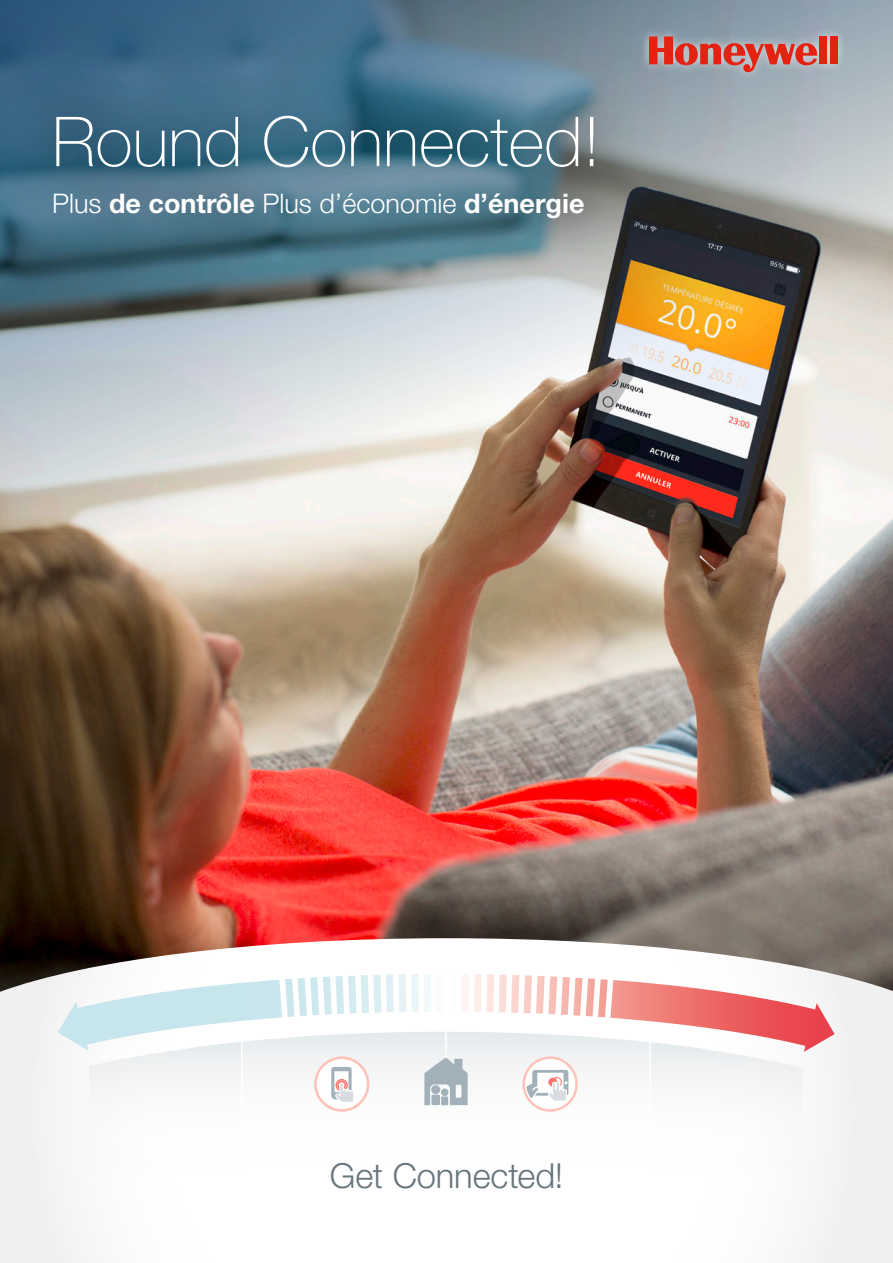
<style>
.page{position:relative;width:893px;height:1263px;background:#fff}
.page>*{position:absolute;margin:0;border:0;box-sizing:border-box;transform-origin:0 0}
.Titles{font:100 69px "Helvetica Neue";color:#fff}
.Body_Copy{font:300 34.5px "Helvetica Neue";letter-spacing:-.005em;color:#67757d}
.Titles-2{font:300 27px "Helvetica Neue";color:#fff}
.s1{font-weight:700}
.s2{font-family:"Helvetica Neue CE";font-weight:700}
</style>
<div class="page">
<img style="left:0;top:535px;width:893px;height:403px">
<img style="left:0;top:0;width:893px;height:535px">
<svg style="left:0;top:938px;width:893px;height:325px"></svg>
<svg style="left:10px;top:72px;width:629px;height:189px;background:#4b7387"></svg>
<div style="left:639px;top:27px;width:208px;height:54px;background:#fff;opacity:.65"></div>
<div style="left:819px;top:36px;width:8px;height:28px;background:#e42212"></div>
<div style="left:830px;top:36px;width:7px;height:28px;background:#e42212"></div>
<svg style="left:649px;top:36px;width:168px;height:36px;background:#bd7878"></svg>
<svg style="left:109px;top:974px;width:499px;height:43px"></svg>
<svg style="left:89px;top:1032px;width:714px;height:156px"></svg>
<div style="left:431px;top:1095px;width:9px;height:10px;background:#a2b1b9"></div>
<div style="left:431px;top:1085px;width:9px;height:9px;background:#a2b1b9;border-radius:50%"></div>
<div style="left:441px;top:1096px;width:7px;height:9px;background:#a2b1b9"></div>
<div style="left:441px;top:1088px;width:7px;height:8px;background:#a2b1b9;border-radius:50%"></div>
<p class="Titles" style="left:52px;top:102px;width:550px">Round Connected!</p>
<p class="Titles-2" style="left:52px;top:187px;width:534px">Plus <span class="s1">de</span> <span class="s2">contrôle</span> Plus d’économie <span class="s2">d’énergie</span></p>
<p class="Body_Copy" style="left:330px;top:1154px;width:235px">Get Connected!</p>
</div>
